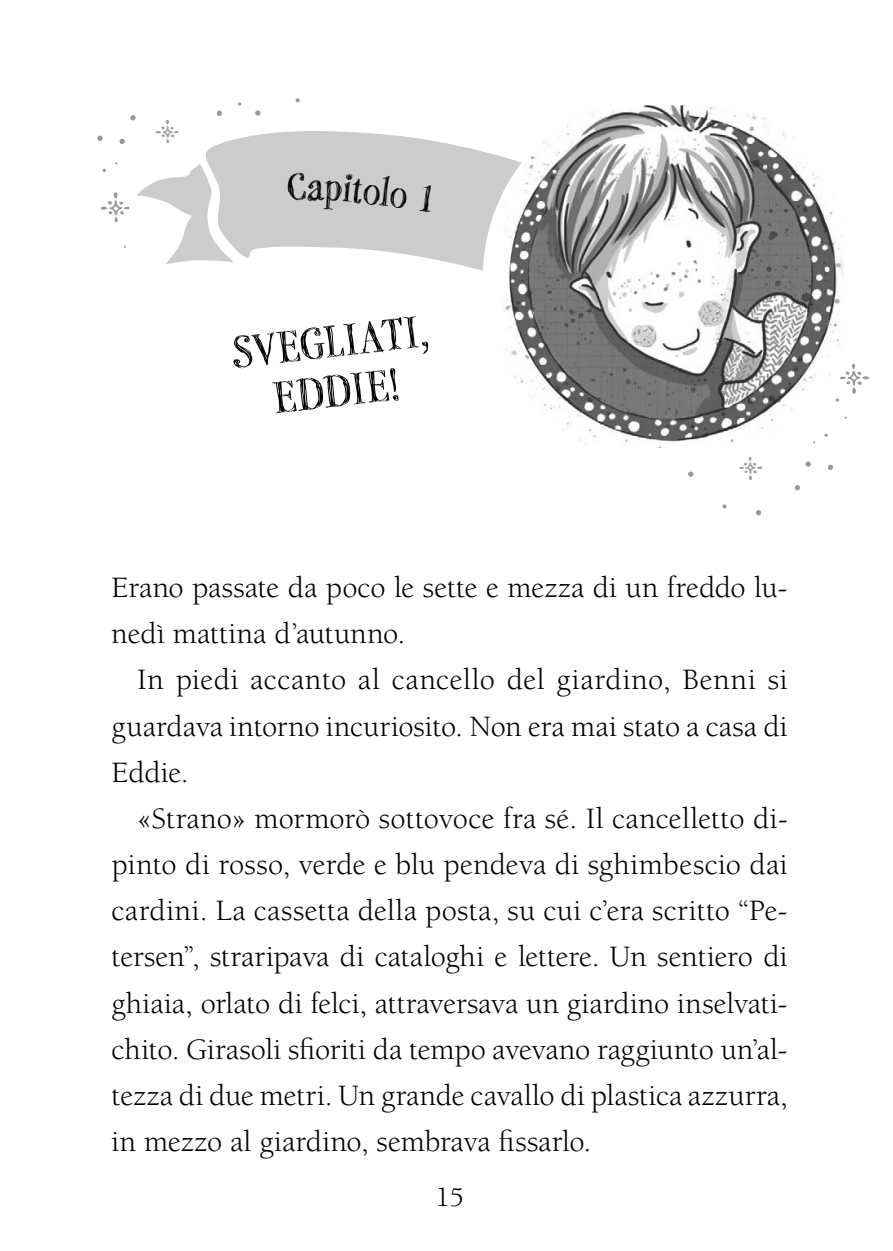
<style>
.page{position:relative;width:893px;height:1251px;background:#fff}
.page>*{position:absolute;margin:0;border:0;box-sizing:border-box;transform-origin:0 0}
.t1{font:53.77px "Goodlife Extras";color:#999}
.t2{font:49.5px/49.5px "P22 Stanyan";color:#000;text-align:center}
.t3{font:42.07px "Goodlife Extras";color:#999}
.t4{font:30.38px/46.1px "Berkeley Std";letter-spacing:.005em;color:#000;text-align:justify}
.t5{font:28.12px "Berkeley Std";color:#000}
</style>
<div class="page">
<svg style="left:205px;top:131px;width:298px;height:140px;fill:#ccc"></svg>
<svg style="left:137px;top:164px;width:99px;height:100px"></svg>
<svg style="left:217px;top:111px;width:5px;height:5px"></svg>
<svg style="left:130px;top:115px;width:6px;height:5px"></svg>
<svg style="left:255px;top:110px;width:5px;height:6px"></svg>
<svg style="left:97px;top:135px;width:6px;height:6px"></svg>
<svg style="left:120px;top:139px;width:5px;height:5px"></svg>
<svg style="left:296px;top:98px;width:4px;height:4px"></svg>
<svg style="left:756px;top:510px;width:5px;height:5px"></svg>
<svg style="left:795px;top:485px;width:5px;height:5px"></svg>
<svg style="left:688px;top:471px;width:5px;height:5px"></svg>
<svg style="left:828px;top:464px;width:5px;height:6px"></svg>
<svg style="left:805px;top:461px;width:6px;height:5px"></svg>
<svg style="left:722px;top:504px;width:5px;height:4px"></svg>
<div style="left:483px;top:89px;width:375px;height:376px;background:#fff;border-radius:50%"></div>
<img style="left:503px;top:105px;width:342px;height:343px">
<div style="left:288px;top:173px;width:120px;height:37px;background:#ccc"></div>
<svg style="left:419px;top:184px;width:15px;height:28px"></svg>
<h1 class="t1" style="left:98px;top:174px;width:36px">*</h1>
<h3 class="t3" style="left:154px;top:105px;width:28px">*</h3>
<h2 class="t2" style="left:231px;top:325px;width:198px;rotate:-6deg">SVEGLIATI,<br>EDDIE!</h2>
<h3 class="t3" style="left:765px;top:493px;width:28px;rotate:-180deg">*</h3>
<p class="t4" style="left:112px;top:567px;width:678px">Erano passate da poco le sette e mezza di un freddo lu&shy;nedì mattina d’autunno.</p>
<p class="t4" style="left:112px;top:659px;width:678px;text-indent:26px">In piedi accanto al cancello del giardino, Benni si guardava intorno incuriosito. Non era mai stato a casa di Eddie.</p>
<p class="t4" style="left:112px;top:797px;width:678px;text-indent:26px">«Strano» mormorò sottovoce fra sé. Il cancelletto di&shy;pinto di rosso, verde e blu pendeva di sghimbescio dai cardini. La cassetta della posta, su cui c’era scritto “Pe&shy;tersen”, straripava di cataloghi e lettere. Un sentiero di ghiaia, orlato di felci, attraversava un giardino inselvati&shy;chito. Girasoli sfioriti da tempo avevano raggiunto un’al&shy;tezza di due metri. Un grande cavallo di plastica azzurra, in mezzo al giardino, sembrava fissarlo.</p>
<p class="t5" style="left:435px;top:1186px;width:30px">15</p>
<h1 class="t1" style="left:872px;top:411px;width:36px;rotate:-180deg">*</h1>
</div>
